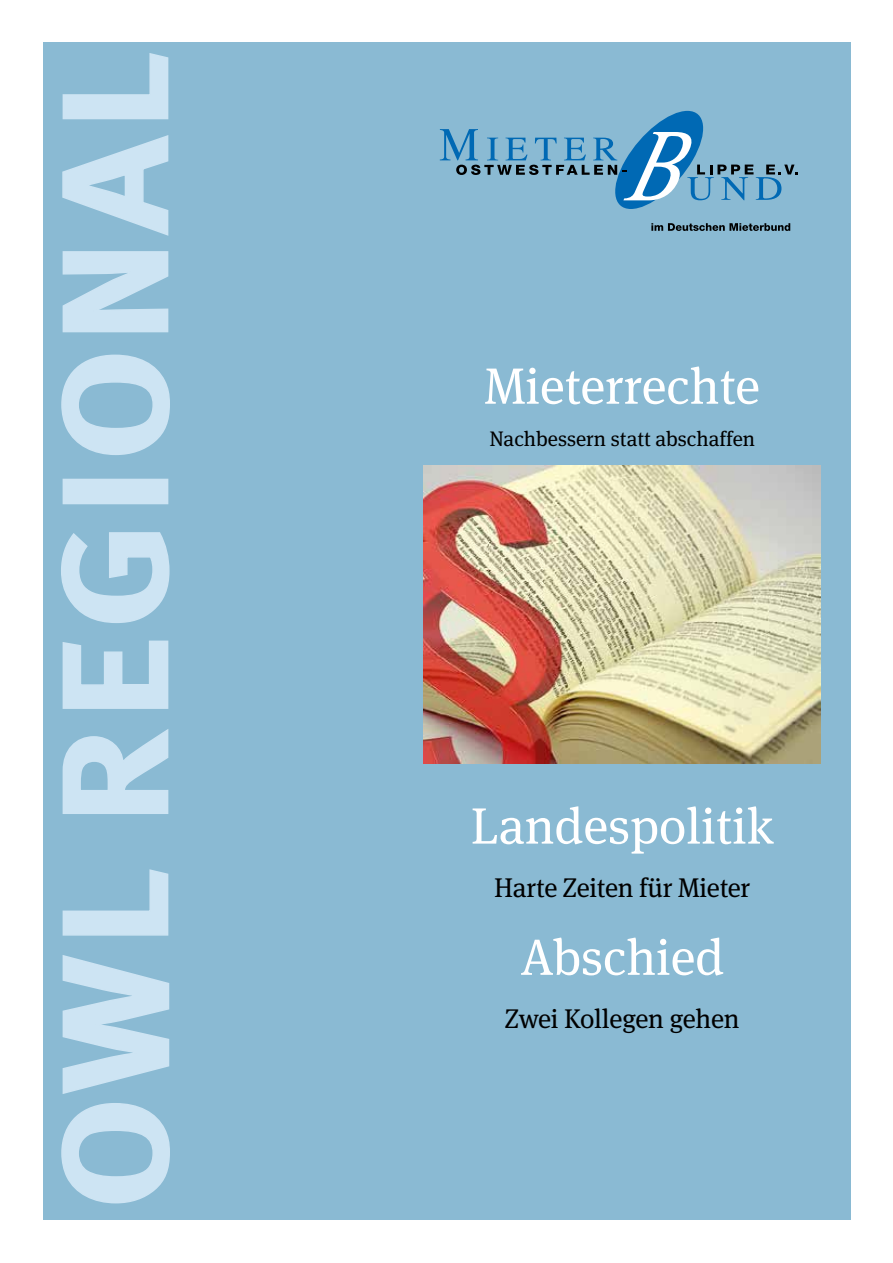
<style>
.page{position:relative;width:893px;height:1263px;background:#fff}
.page>*{position:absolute;margin:0;border:0;box-sizing:border-box;transform-origin:0 0}
.t1{font:51px "Meta Serif";color:#fff}
.t2{font:27px "Meta Serif";letter-spacing:-.01em;color:#000}
.t3{font:21px "Meta Serif";color:#000}
</style>
<div class="page">
<div style="left:43px;top:42px;width:808px;height:1178px;background:#8abad3"></div>
<svg style="left:651px;top:223px;width:139px;height:8px"></svg>
<svg style="left:440px;top:111px;width:357px;height:98px"></svg>
<svg style="left:61px;top:53px;width:109px;height:1151px"></svg>
<img style="left:424px;top:465px;width:397px;height:298px">
<h1 class="t1" style="left:485px;top:357px;width:277px">Mieterrechte</h1>
<p class="t3" style="left:489px;top:427px;width:267px">Nachbessern statt abschaffen</p>
<h1 class="t1" style="left:471px;top:796px;width:305px">Landespolitik</h1>
<p class="t2" style="left:494px;top:872px;width:258px">Harte Zeiten für Mieter</p>
<h1 class="t1" style="left:520px;top:928px;width:205px">Abschied</h1>
<p class="t2" style="left:505px;top:1003px;width:236px">Zwei Kollegen gehen</p>
</div>
